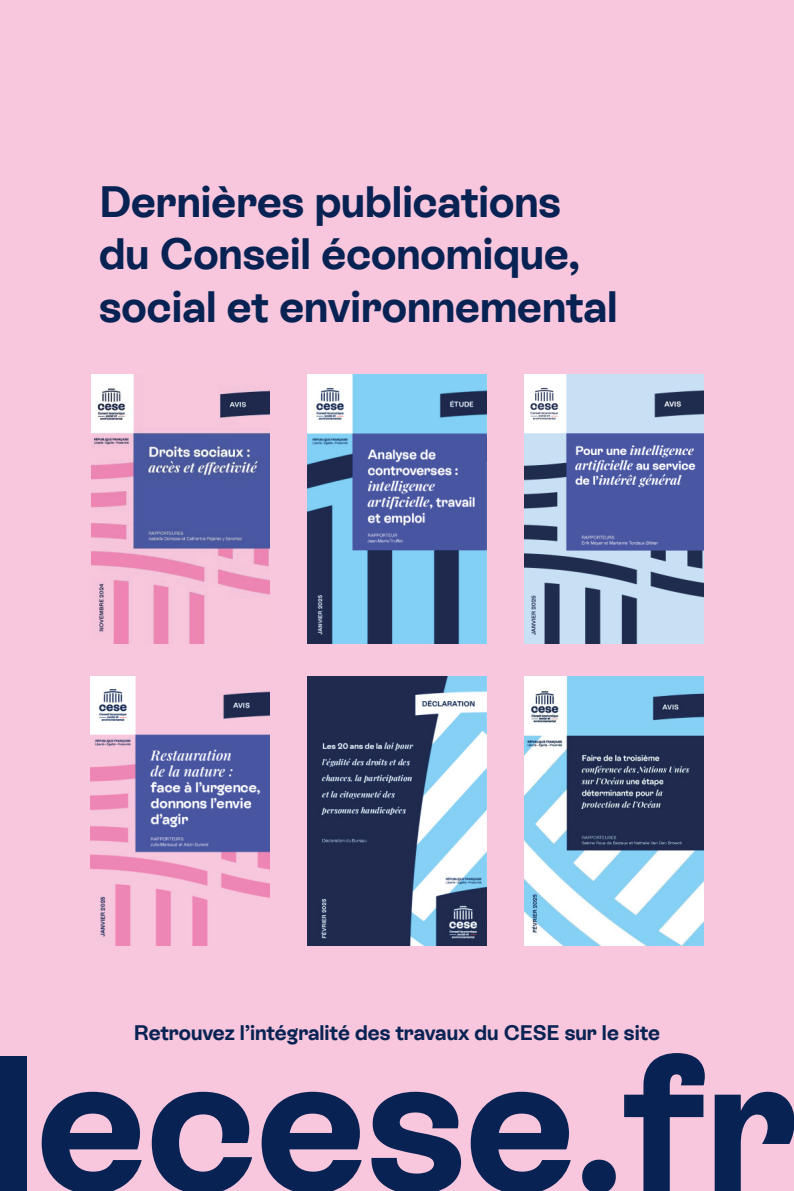
<style>
.page{position:relative;width:794px;height:1191px;background:#f8c7de}
.page>*{position:absolute;margin:0;border:0;box-sizing:border-box;transform-origin:0 0}
.t1{font:700 193.38px "ES Rebond Grotesque";color:#082353}
.t2{font:700 43.75px/52.5px "ES Rebond Grotesque";color:#082353}
.t3{font:700 21px "ES Rebond Grotesque";color:#082353}
</style>
<div class="page">
<hr style="left:0;top:1056px;width:4px;height:135px;background:#082353">
<img style="left:91px;top:375px;width:179px;height:269px">
<img style="left:91px;top:676px;width:178px;height:269px">
<img style="left:308px;top:375px;width:178px;height:269px">
<img style="left:308px;top:676px;width:178px;height:269px">
<img style="left:524px;top:375px;width:179px;height:269px">
<img style="left:524px;top:676px;width:179px;height:269px">
<p class="t2" style="left:99px;top:179px;width:520px">Dernières publications du Conseil économique, social et environnemental</p>
<p class="t3" style="left:134px;top:1025px;width:528px">Retrouvez l’intégralité des travaux du CESE sur le site</p>
<h1 class="t1" style="left:-10px;top:1051px;width:809px">lecese.fr</h1>
</div>
